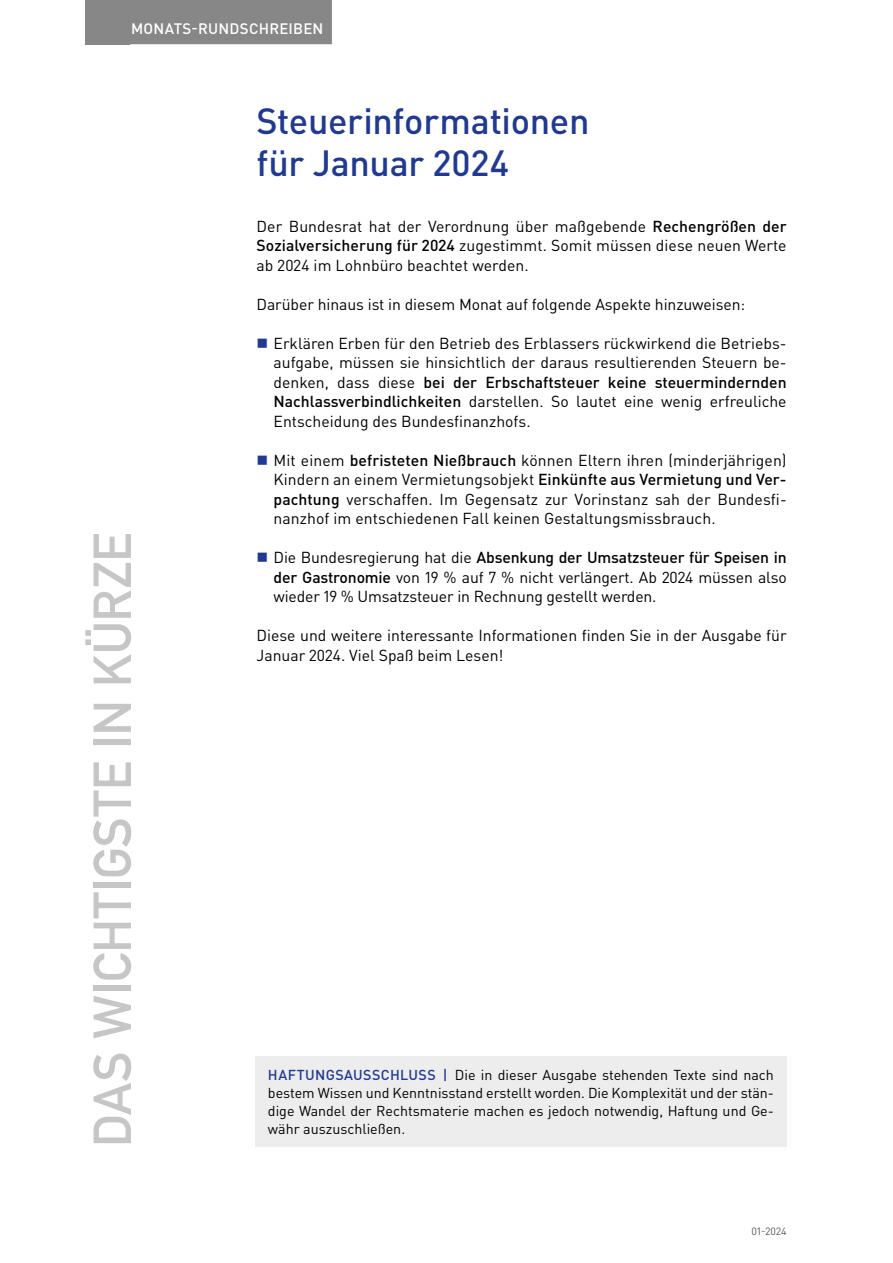
<style>
.page{position:relative;width:893px;height:1263px;background:#fff}
.page>*{position:absolute;margin:0;border:0;box-sizing:border-box;transform-origin:0 0}
.t1{font:52.5px "DIN Mittelschrift Std";color:#c6c6c6}
.t2{font:500 36px/42px "DIN Pro";letter-spacing:-.01em;color:#213a8f}
.t3{font:15.75px/19.5px "DIN Pro";color:#000;text-align:justify}
.t4{font:500 15px "DIN Pro";letter-spacing:.015em;color:#fff}
.t5{font:14.25px/18px "DIN Pro";color:#000;text-align:justify}
.t6{font:10.5px "DIN Pro";color:#575756}
.s1{font-weight:500}
.s2{font-weight:500;color:#213a8f}
</style>
<div class="page">
<div style="left:85px;top:0;width:45px;height:44px;background:#878787"></div>
<div style="left:122px;top:0;width:210px;height:44px;background:#878787"></div>
<div style="left:255px;top:1057px;width:532px;height:90px;background:#ededed"></div>
<p class="t4" style="left:131px;top:18px;width:194px">MONATS-RUNDSCHREIBEN</p>
<h1 class="t1" style="left:82px;top:1147px;width:616px;rotate:-90deg">DAS WICHTIGSTE IN KÜRZE</h1>
<h2 class="t2" style="left:257px;top:99px;width:334px">Steuerinformationen für Januar 2024</h2>
<p class="t3" style="left:257px;top:216px;width:532px">Der Bundesrat hat der Verordnung über maßgebende <span class="s1">Rechengrößen der Sozialversicherung für 2024</span> zugestimmt. Somit müssen diese neuen Werte ab 2024 im Lohnbüro beachtet werden.</p>
<p class="t3" style="left:257px;top:294px;width:490px">Darüber hinaus ist in diesem Monat auf folgende Aspekte hinzuweisen:</p>
<p class="t3" style="left:274px;top:333px;width:515px">Erklären Erben für den Betrieb des Erblassers rückwirkend die Betriebs&shy;aufgabe, müssen sie hinsichtlich der daraus resultierenden Steuern be&shy;denken, dass diese <span class="s1">bei der Erbschaftsteuer keine steuermindernden Nachlassverbindlichkeiten</span> darstellen. So lautet eine wenig erfreuliche Entscheidung des Bundesfinanzhofs.</p>
<p class="t3" style="left:274px;top:450px;width:515px">Mit einem <span class="s1">befristeten Nießbrauch</span> können Eltern ihren (minderjährigen)<br>Kindern an einem Vermietungsobjekt <span class="s1">Einkünfte aus Vermietung und Ver&shy;pachtung</span> verschaffen. Im Gegensatz zur Vorinstanz sah der Bundesfi&shy;nanzhof im entschiedenen Fall keinen Gestaltungsmissbrauch.</p>
<p class="t3" style="left:274px;top:547px;width:515px">Die Bundesregierung hat die <span class="s1">Absenkung der Umsatzsteuer für Speisen in der Gastronomie</span> von 19 % auf 7 % nicht verlängert. Ab 2024 müssen also wieder 19 % Umsatzsteuer in Rechnung gestellt werden.</p>
<p class="t3" style="left:257px;top:625px;width:532px">Diese und weitere interessante Informationen finden Sie in der Ausgabe für<br>Januar 2024. Viel Spaß beim Lesen!</p>
<p class="t5" style="left:268px;top:1065px;width:508px"><span class="s2">HAFTUNGSAUSSCHLUSS |</span> Die in dieser Ausgabe stehenden Texte sind nach bestem Wissen und Kenntnisstand erstellt worden. Die Komplexität und der stän&shy;dige Wandel der Rechtsmaterie machen es jedoch notwendig, Haftung und Ge&shy;währ auszuschließen.</p>
<p class="t6" style="left:752px;top:1224px;width:37px">01-2024</p>
</div>
